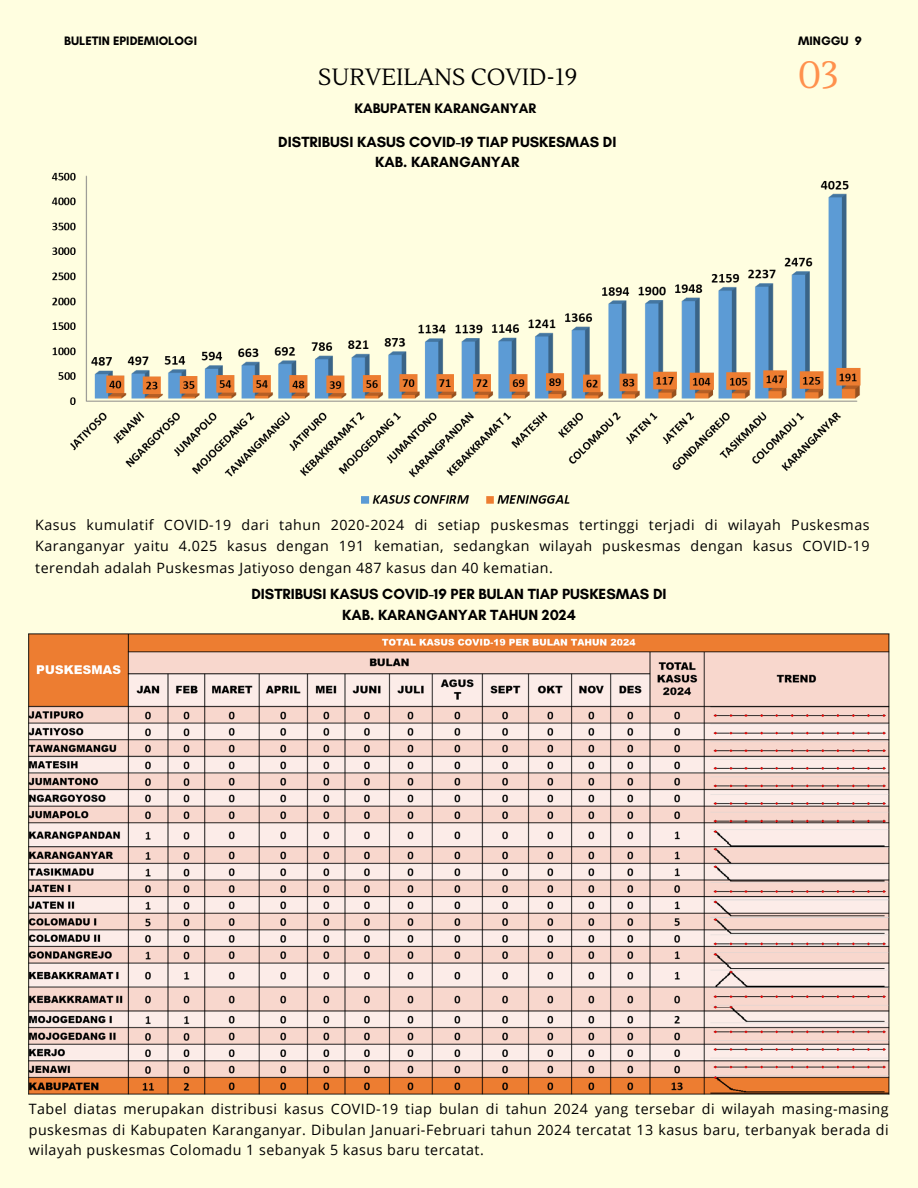
<style>
.page{position:relative;width:918px;height:1188px;background:#fffee0}
.page>*{position:absolute;margin:0;border:0;box-sizing:border-box;transform-origin:0 0}
.t1{font:37.95px "Lustria";color:#ff914d}
.t2{font:23.4px "Lustria";color:#000}
.t3{font:700 15px/20.2px "Glacial Indifference";color:#000;text-align:center}
.t4{font:14.25px/21.3px "Open Sans";letter-spacing:.035em;color:#000;text-align:justify}
.t5{font:700 14.1px "Glacial Indifference";color:#000}
.t6{font:700 12.45px "Glacial Indifference";color:#000}
</style>
<div class="page">
<img style="left:29px;top:634px;width:860px;height:461px">
<img style="left:51px;top:172px;width:810px;height:332px">
<p class="t6" style="left:64px;top:33px;width:134px">BULETIN EPIDEMIOLOGI</p>
<h2 class="t6" style="left:798px;top:33px;width:65px">MINGGU 9</h2>
<h2 class="t2" style="left:318px;top:63px;width:261px">SURVEILANS COVID-19</h2>
<p class="t5" style="left:354px;top:99px;width:183px">KABUPATEN KARANGANYAR</p>
<h3 class="t3" style="left:278px;top:131px;width:340px">DISTRIBUSI KASUS COVID-19 TIAP PUSKESMAS DI<br>KAB. KARANGANYAR</h3>
<p class="t1" style="left:798px;top:52px;width:43px">03</p>
<p class="t4" style="left:35px;top:514px;width:836px">Kasus kumulatif COVID-19 dari tahun 2020-2024 di setiap puskesmas tertinggi terjadi di wilayah Puskesmas Karanganyar yaitu 4.025 kasus dengan 191 kematian, sedangkan wilayah puskesmas dengan kasus COVID-19 terendah adalah Puskesmas Jatiyoso dengan 487 kasus dan 40 kematian.</p>
<h2 class="t3" style="left:251px;top:584px;width:417px">DISTRIBUSI KASUS COVID-19 PER BULAN TIAP PUSKESMAS DI<br>KAB. KARANGANYAR TAHUN 2024</h2>
<h3 class="t4" style="left:29px;top:1099px;width:861px;line-height:20.2px">Tabel diatas merupakan distribusi kasus COVID-19 tiap bulan di tahun 2024 yang tersebar di wilayah masing-masing puskesmas di Kabupaten Karanganyar. Dibulan Januari-Februari tahun 2024 tercatat 13 kasus baru, terbanyak berada di wilayah puskesmas Colomadu 1 sebanyak 5 kasus baru tercatat.</h3>
</div>
